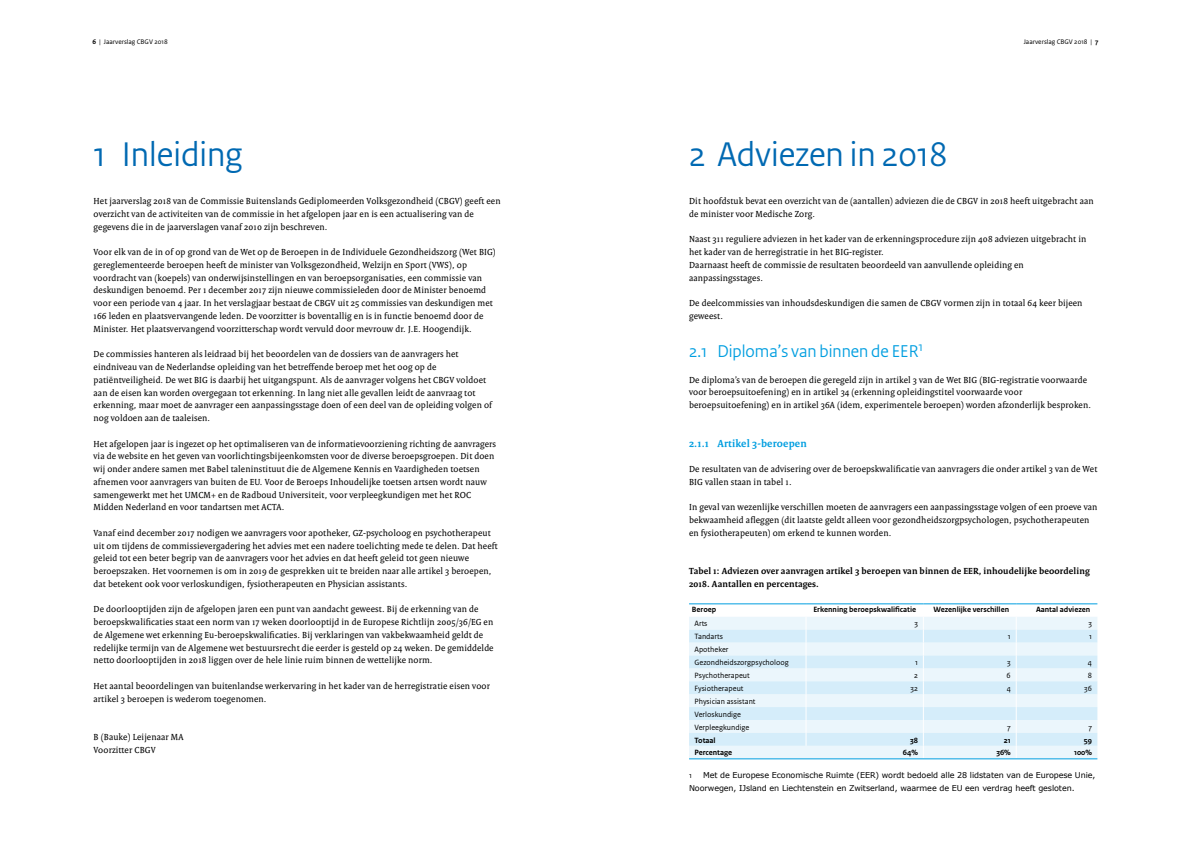
<style>
.page{position:relative;width:1191px;height:842px;background:#fff}
.page>*{position:absolute;margin:0;border:0;box-sizing:border-box;transform-origin:0 0}
.t1{font:36px "Rijksoverheid Sans Heading";color:#0069b2}
.t2{font:18px "Rijksoverheid Sans Heading";color:#009ee0}
.t3{font:700 11px "Rijksoverheid Serif";letter-spacing:.015em;color:#009ee0}
.t4{font:9.5px/12.8px "Rijksoverheid Serif";letter-spacing:.015em;color:#000}
.t5{font:700 9.5px/12.8px "Rijksoverheid Serif";letter-spacing:.015em;color:#000}
.t6{font:8px/12.8px "Verdana";letter-spacing:-.01em;color:#000}
.t7{font:8px/12.9px "Rijksoverheid Sans Text";color:#000}
.t8{font:700 8px "Rijksoverheid Sans Text";color:#000}
.t9{font:7px "Rijksoverheid Sans Text";color:#000}
.s1{font-weight:700}
</style>
<div class="page">
<div style="left:689px;top:617px;width:408px;height:142px;background:#ebf6fc"></div>
<svg style="left:689px;top:630px;width:408px;height:116px;background:#dff1fa"></svg>
<svg style="left:805px;top:617px;width:1px;height:129px"></svg>
<svg style="left:923px;top:617px;width:1px;height:141px"></svg>
<svg style="left:1016px;top:617px;width:1px;height:141px"></svg>
<hr style="left:689px;top:604px;width:117px;height:1px;background:#009ee0">
<hr style="left:806px;top:604px;width:117px;height:1px;background:#009ee0">
<hr style="left:923px;top:604px;width:93px;height:1px;background:#009ee0">
<hr style="left:1016px;top:604px;width:81px;height:1px;background:#009ee0">
<hr style="left:689px;top:759px;width:408px;height:1px;background:#009ee0">
<p class="t9" style="left:93px;top:38px;width:77px"><span class="s1">6</span> | Jaarverslag CBGV 2018</p>
<p class="t9" style="left:1023px;top:38px;width:76px">Jaarverslag CBGV 2018 | <span class="s1">7</span></p>
<h1 class="t1" style="left:94px;top:133px;width:150px">1 Inleiding</h1>
<p class="t4" style="left:94px;top:195px;width:408px">Het jaarverslag 2018 van de Commissie Buitenslands Gediplomeerden Volksgezondheid (CBGV) geeft een overzicht van de activiteiten van de commissie in het afgelopen jaar en is een actualisering van de gegevens die in de jaarverslagen vanaf 2010 zijn beschreven.</p>
<p class="t4" style="left:94px;top:246px;width:404px">Voor elk van de in of op grond van de Wet op de Beroepen in de Individuele Gezondheidszorg (Wet BIG) gereglementeerde beroepen heeft de minister van Volksgezondheid, Welzijn en Sport (VWS), op voordracht van (koepels) van onderwijsinstellingen en van beroepsorganisaties, een commissie van deskundigen benoemd. Per 1 december 2017 zijn nieuwe commissieleden door de Minister benoemd voor een periode van 4 jaar. In het verslagjaar bestaat de CBGV uit 25 commissies van deskundigen met 166 leden en plaatsvervangende leden. De voorzitter is boventallig en is in functie benoemd door de Minister. Het plaatsvervangend voorzitterschap wordt vervuld door mevrouw dr. J.E. Hoogendijk.</p>
<p class="t4" style="left:94px;top:348px;width:400px">De commissies hanteren als leidraad bij het beoordelen van de dossiers van de aanvragers het eindniveau van de Nederlandse opleiding van het betreffende beroep met het oog op de patiëntveiligheid. De wet BIG is daarbij het uitgangspunt. Als de aanvrager volgens het CBGV voldoet aan de eisen kan worden overgegaan tot erkenning. In lang niet alle gevallen leidt de aanvraag tot erkenning, maar moet de aanvrager een aanpassingsstage doen of een deel van de opleiding volgen of nog voldoen aan de taaleisen.</p>
<p class="t4" style="left:94px;top:437px;width:404px">Het afgelopen jaar is ingezet op het optimaliseren van de informatievoorziening richting de aanvragers via de website en het geven van voorlichtingsbijeenkomsten voor de diverse beroepsgroepen. Dit doen wij onder andere samen met Babel taleninstituut die de Algemene Kennis en Vaardigheden toetsen afnemen voor aanvragers van buiten de EU. Voor de Beroeps Inhoudelijke toetsen artsen wordt nauw samengewerkt met het UMCM+ en de Radboud Universiteit, voor verpleegkundigen met het ROC Midden Nederland en voor tandartsen met ACTA.</p>
<p class="t4" style="left:94px;top:526px;width:406px">Vanaf eind december 2017 nodigen we aanvragers voor apotheker, GZ-psycholoog en psychotherapeut uit om tijdens de commissievergadering het advies met een nadere toelichting mede te delen. Dat heeft geleid tot een beter begrip van de aanvragers voor het advies en dat heeft geleid tot geen nieuwe beroepszaken. Het voornemen is om in 2019 de gesprekken uit te breiden naar alle artikel 3 beroepen, dat betekent ook voor verloskundigen, fysiotherapeuten en Physician assistants.</p>
<p class="t4" style="left:94px;top:603px;width:401px">De doorlooptijden zijn de afgelopen jaren een punt van aandacht geweest. Bij de erkenning van de beroepskwalificaties staat een norm van 17 weken doorlooptijd in de Europese Richtlijn 2005/36/EG en de Algemene wet erkenning Eu-beroepskwalificaties. Bij verklaringen van vakbekwaamheid geldt de redelijke termijn van de Algemene wet bestuursrecht die eerder is gesteld op 24 weken. De gemiddelde netto doorlooptijden in 2018 liggen over de hele linie ruim binnen de wettelijke norm.</p>
<p class="t4" style="left:94px;top:679px;width:398px">Het aantal beoordelingen van buitenlandse werkervaring in het kader van de herregistratie eisen voor artikel 3 beroepen is wederom toegenomen.</p>
<p class="t4" style="left:94px;top:730px;width:91px">B (Bauke) Leijenaar MA<br>Voorzitter CBGV</p>
<h1 class="t1" style="left:689px;top:133px;width:260px">2 Adviezen in 2018</h1>
<p class="t4" style="left:689px;top:195px;width:406px">Dit hoofdstuk bevat een overzicht van de (aantallen) adviezen die de CBGV in 2018 heeft uitgebracht aan de minister voor Medische Zorg.</p>
<p class="t4" style="left:689px;top:233px;width:399px">Naast 311 reguliere adviezen in het kader van de erkenningsprocedure zijn 408 adviezen uitgebracht in het kader van de herregistratie in het BIG-register.<br>Daarnaast heeft de commissie de resultaten beoordeeld van aanvullende opleiding en aanpassingsstages.</p>
<p class="t4" style="left:689px;top:297px;width:395px">De deelcommissies van inhoudsdeskundigen die samen de CBGV vormen zijn in totaal 64 keer bijeen geweest.</p>
<h2 class="t2" style="left:689px;top:341px;width:235px">2.1 Diploma’s van binnen de EER<sup>1</sup></h2>
<p class="t4" style="left:689px;top:373px;width:403px">De diploma’s van de beroepen die geregeld zijn in artikel 3 van de Wet BIG (BIG-registratie voorwaarde voor beroepsuitoefening) en in artikel 34 (erkenning opleidingstitel voorwaarde voor beroepsuitoefening) en in artikel 36A (idem, experimentele beroepen) worden afzonderlijk besproken.</p>
<p class="t3" style="left:689px;top:436px;width:119px">2.1.1 Artikel 3-beroepen</p>
<p class="t4" style="left:689px;top:462px;width:410px">De resultaten van de advisering over de beroepskwalificatie van aanvragers die onder artikel 3 van de Wet<br>BIG vallen staan in tabel 1.</p>
<p class="t4" style="left:689px;top:501px;width:410px">In geval van wezenlijke verschillen moeten de aanvragers een aanpassingsstage volgen of een proeve van bekwaamheid afleggen (dit laatste geldt alleen voor gezondheidszorgpsychologen, psychotherapeuten en fysiotherapeuten) om erkend te kunnen worden.</p>
<p class="t5" style="left:689px;top:564px;width:402px">Tabel 1: Adviezen over aanvragen artikel 3 beroepen van binnen de EER, inhoudelijke beoordeling<br>2018. Aantallen en percentages.</p>
<p class="t8" style="left:692px;top:605px;width:26px">Beroep</p>
<p class="t8" style="left:813px;top:605px;width:104px">Erkenning beroepskwalificatie</p>
<p class="t8" style="left:933px;top:605px;width:77px">Wezenlijke verschillen</p>
<p class="t8" style="left:1036px;top:605px;width:56px">Aantal adviezen</p>
<p class="t7" style="left:694px;top:617px;width:15px">Arts</p>
<p class="t7" style="left:914px;top:617px;width:5px">3</p>
<p class="t7" style="left:1088px;top:617px;width:5px">3</p>
<p class="t7" style="left:694px;top:630px;width:30px">Tandarts</p>
<p class="t7" style="left:1008px;top:630px;width:4px">1</p>
<p class="t7" style="left:1089px;top:630px;width:4px">1</p>
<p class="t7" style="left:694px;top:643px;width:96px">Apotheker<br>Gezondheidszorgpsycholoog</p>
<p class="t7" style="left:915px;top:656px;width:4px">1</p>
<p class="t7" style="left:1007px;top:656px;width:5px">3</p>
<p class="t7" style="left:1087px;top:656px;width:6px">4</p>
<p class="t7" style="left:694px;top:669px;width:57px">Psychotherapeut</p>
<p class="t7" style="left:914px;top:669px;width:5px">2</p>
<p class="t7" style="left:1006px;top:669px;width:6px">6</p>
<p class="t7" style="left:1087px;top:669px;width:6px">8</p>
<p class="t7" style="left:694px;top:682px;width:51px">Fysiotherapeut</p>
<p class="t7" style="left:910px;top:682px;width:9px">32</p>
<p class="t7" style="left:1006px;top:682px;width:6px">4</p>
<p class="t7" style="left:1084px;top:682px;width:9px">36</p>
<p class="t7" style="left:694px;top:695px;width:63px">Physician assistant<br>Verloskundige<br>Verpleegkundige</p>
<p class="t7" style="left:1007px;top:721px;width:5px">7</p>
<p class="t7" style="left:1088px;top:721px;width:5px">7</p>
<p class="t8" style="left:694px;top:735px;width:23px">Totaal</p>
<p class="t8" style="left:910px;top:735px;width:9px">38</p>
<p class="t8" style="left:1003px;top:735px;width:9px">21</p>
<p class="t8" style="left:1083px;top:735px;width:10px">59</p>
<p class="t8" style="left:694px;top:748px;width:39px">Percentage</p>
<p class="t8" style="left:903px;top:748px;width:16px">64%</p>
<p class="t8" style="left:996px;top:748px;width:16px">36%</p>
<p class="t8" style="left:1074px;top:748px;width:20px">100%</p>
<p class="t7" style="left:689px;top:769px;width:4px">1</p>
<p class="t6" style="left:689px;top:769px;width:408px;text-indent:14px">Met de Europese Economische Ruimte (EER) wordt bedoeld alle 28 lidstaten van de Europese Unie,<br>Noorwegen, IJsland en Liechtenstein en Zwitserland, waarmee de EU een verdrag heeft gesloten.</p>
</div>
